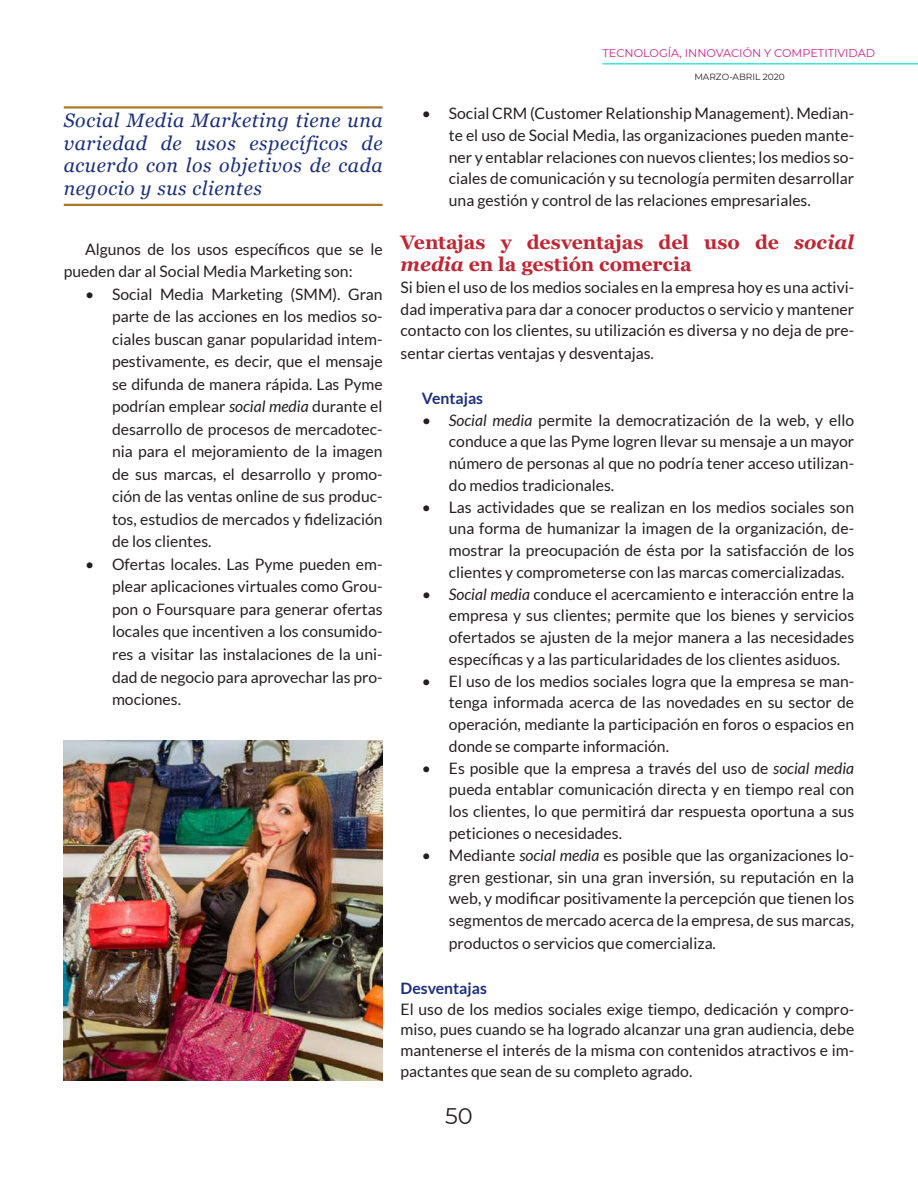
<style>
.page{position:relative;width:918px;height:1188px;background:#fff}
.page>*{position:absolute;margin:0;border:0;box-sizing:border-box;transform-origin:0 0}
.t1{font:22.5px "Montserrat";color:#231f20}
.t2{font:italic 19.5px/22.5px "Georgia";letter-spacing:.03em;color:#1c2f7e;text-align:justify}
.t3{font:700 19.5px/21.8px "Georgia";letter-spacing:-.005em;color:#c12634}
.t4{font:15.75px/21.8px "Lato";color:#231f20;text-align:justify}
.t5{font:700 15.75px "Lato";color:#1c2f7e}
.t6{font:11.25px "Montserrat";color:#d01f87}
.t7{font:9px "Montserrat";color:#231f20}
.s1{font-style:italic}
</style>
<div class="page">
<hr style="left:603px;top:63px;width:315px;height:2px;background:#39e6da">
<hr style="left:64px;top:106px;width:319px;height:3px;background:#aa792a">
<hr style="left:64px;top:204px;width:319px;height:2px;background:#aa792a">
<img style="left:64px;top:741px;width:319px;height:339px">
<p class="t2" style="left:64px;top:109px;width:320px">Social Media Marketing tiene una variedad de usos específicos de acuerdo con los objetivos de cada negocio y sus clientes</p>
<p class="t4" style="left:64px;top:238px;width:320px;line-height:22.5px;text-indent:21px">Algunos de los usos específicos que se le pueden dar al Social Media Marketing son:</p>
<p class="t4" style="left:112px;top:283px;width:272px;line-height:22.5px;text-indent:-27px">• Social Media Marketing (SMM). Gran parte de las acciones en los medios so&shy;ciales buscan ganar popularidad intem&shy;pestivamente, es decir, que el mensaje se difunda de manera rápida. Las Pyme podrían emplear <span class="s1">social media</span> durante el desarrollo de procesos de mercadotec&shy;nia para el mejoramiento de la imagen de sus marcas, el desarrollo y promo&shy;ción de las ventas online de sus produc&shy;tos, estudios de mercados y fidelización de los clientes.</p>
<p class="t4" style="left:112px;top:553px;width:272px;line-height:22.5px;text-indent:-27px">• Ofertas locales. Las Pyme pueden em&shy;plear aplicaciones virtuales como Grou&shy;pon o Foursquare para generar ofertas locales que incentiven a los consumido&shy;res a visitar las instalaciones de la uni&shy;dad de negocio para aprovechar las pro&shy;mociones.</p>
<p class="t6" style="left:603px;top:45px;width:274px">TECNOLOGÍA, INNOVACIÓN Y COMPETITIVIDAD</p>
<p class="t7" style="left:694px;top:71px;width:92px">MARZO-ABRIL 2020</p>
<p class="t4" style="left:449px;top:102px;width:407px;text-indent:-27px">• Social CRM (Customer Relationship Management). Median&shy;te el uso de Social Media, las organizaciones pueden mante&shy;ner y entablar relaciones con nuevos clientes; los medios so&shy;ciales de comunicación y su tecnología permiten desarrollar una gestión y control de las relaciones empresariales.</p>
<p class="t3" style="left:401px;top:232px;width:455px">Ventajas y desventajas del uso de <span class="s1">social media</span> en la gestión comercia</p>
<p class="t4" style="left:401px;top:276px;width:455px">Si bien el uso de los medios sociales en la empresa hoy es una activi&shy;dad imperativa para dar a conocer productos o servicio y mantener contacto con los clientes, su utilización es diversa y no deja de pre&shy;sentar ciertas ventajas y desventajas.</p>
<p class="t5" style="left:422px;top:389px;width:63px">Ventajas</p>
<p class="t4" style="left:449px;top:409px;width:407px;text-indent:-27px"><span class="s1">• Social media</span> permite la democratización de la web, y ello conduce a que las Pyme logren llevar su mensaje a un mayor número de personas al que no podría tener acceso utilizan&shy;do medios tradicionales.</p>
<p class="t4" style="left:449px;top:496px;width:407px;text-indent:-27px">• Las actividades que se realizan en los medios sociales son una forma de humanizar la imagen de la organización, de&shy;mostrar la preocupación de ésta por la satisfacción de los clientes y comprometerse con las marcas comercializadas.</p>
<p class="t4" style="left:449px;top:583px;width:407px;text-indent:-27px"><span class="s1">• Social media</span> conduce el acercamiento e interacción entre la empresa y sus clientes; permite que los bienes y servicios ofertados se ajusten de la mejor manera a las necesidades específicas y a las particularidades de los clientes asiduos.</p>
<p class="t4" style="left:449px;top:670px;width:407px;text-indent:-27px">• El uso de los medios sociales logra que la empresa se man&shy;tenga informada acerca de las novedades en su sector de operación, mediante la participación en foros o espacios en donde se comparte información.</p>
<p class="t4" style="left:449px;top:757px;width:407px;text-indent:-27px">• Es posible que la empresa a través del uso de <span class="s1">social media </span>pueda entablar comunicación directa y en tiempo real con los clientes, lo que permitirá dar respuesta oportuna a sus peticiones o necesidades.</p>
<p class="t4" style="left:449px;top:844px;width:407px;text-indent:-27px">• Mediante <span class="s1">social media</span> es posible que las organizaciones lo&shy;gren gestionar, sin una gran inversión, su reputación en la web, y modificar positivamente la percepción que tienen los segmentos de mercado acerca de la empresa, de sus marcas, productos o servicios que comercializa.</p>
<p class="t5" style="left:401px;top:979px;width:88px">Desventajas</p>
<p class="t4" style="left:401px;top:998px;width:455px;line-height:21px">El uso de los medios sociales exige tiempo, dedicación y compro&shy;miso, pues cuando se ha logrado alcanzar una gran audiencia, debe mantenerse el interés de la misma con contenidos atractivos e im&shy;pactantes que sean de su completo agrado.</p>
<h1 class="t1" style="left:445px;top:1101px;width:29px">50</h1>
</div>
